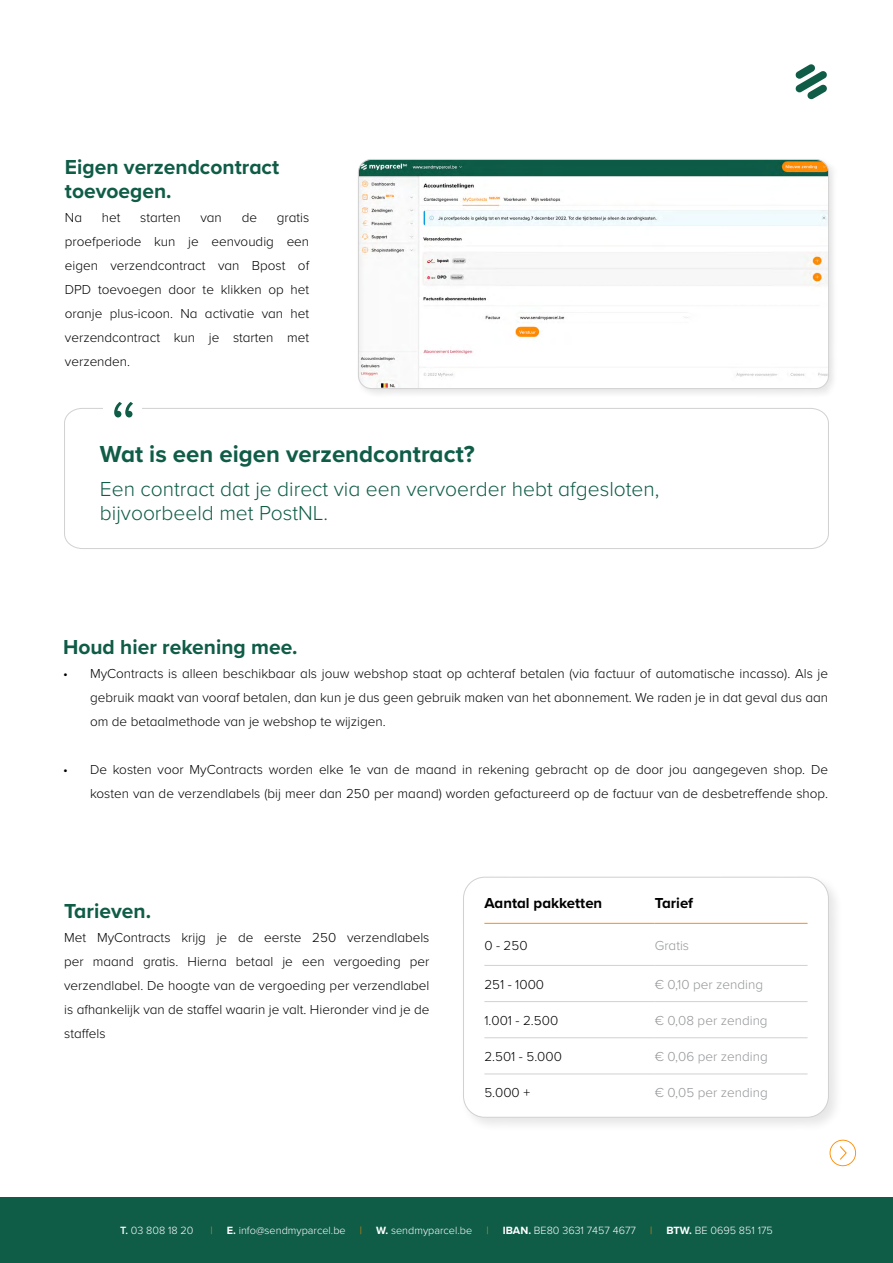
<style>
.page{position:relative;width:893px;height:1263px;background:#fff}
.page>*{position:absolute;margin:0;border:0;box-sizing:border-box;transform-origin:0 0}
.t1{font:300 78px "Proxima Nova";color:#0f5c47}
.t2{font:700 24px "Proxima Nova";color:#0f5c47}
.t3{font:300 21px/24px "Proxima Nova";color:#0f5c47}
.t4{font:700 21px/24px "Proxima Nova";color:#0f5c47}
.t5{font:700 15px "Proxima Nova";color:#000}
.t6{font:300 13.5px/24px "Proxima Nova";color:#000;text-align:justify}
.t7{font:300 13.5px "Proxima Nova";color:#939598}
.t8{font:300 10.95px "Proxima Nova";color:#fff}
.t9{font:300 10.95px "Proxima Nova";color:#ff8c00}
.s1{font-weight:600}
.s2{font-weight:700}
</style>
<div class="page">
<div style="left:0;top:1197px;width:893px;height:66px;background:#0f5c47"></div>
<svg style="left:830px;top:1140px;width:26px;height:26px"></svg>
<svg style="left:795px;top:64px;width:32px;height:35px"></svg>
<svg style="left:64px;top:408px;width:765px;height:141px"></svg>
<div style="left:104px;top:398px;width:38px;height:28px;background:#fff"></div>
<div style="left:460px;top:873px;width:384px;height:260px;background:#000;opacity:.1"></div>
<div style="left:463px;top:877px;width:365px;height:240px;background:#fff;border-radius:21px"></div>
<div style="left:463px;top:877px;width:366px;height:240px;border:1px solid #d1d1d1;border-radius:21px"></div>
<hr style="left:484px;top:965px;width:171px;height:1px;background:#d1d1d1">
<hr style="left:655px;top:965px;width:152px;height:1px;background:#d1d1d1">
<hr style="left:484px;top:1001px;width:171px;height:1px;background:#d1d1d1">
<hr style="left:655px;top:1001px;width:152px;height:1px;background:#d1d1d1">
<hr style="left:484px;top:1037px;width:171px;height:1px;background:#d1d1d1">
<hr style="left:655px;top:1037px;width:152px;height:1px;background:#d1d1d1">
<hr style="left:484px;top:1073px;width:171px;height:1px;background:#d1d1d1">
<hr style="left:655px;top:1073px;width:152px;height:1px;background:#d1d1d1">
<hr style="left:484px;top:923px;width:171px;height:1px;background:#ff8c00">
<hr style="left:655px;top:923px;width:152px;height:1px;background:#ff8c00">
<div style="left:356px;top:157px;width:482px;height:241px;background:#000;opacity:.1"></div>
<img style="left:358px;top:159px;width:471px;height:230px">
<div style="left:358px;top:159px;width:471px;height:230px;border:1px solid #d1d1d1;border-radius:13px"></div>
<h3 class="t4" style="left:65px;top:155px;width:216px">Eigen verzendcontract toevoegen.</h3>
<p class="t6" style="left:65px;top:205px;width:19px">Na</p>
<p class="t6" style="left:102px;top:205px;width:20px">het</p>
<p class="t6" style="left:140px;top:205px;width:42px">starten</p>
<p class="t6" style="left:200px;top:205px;width:23px">van</p>
<p class="t6" style="left:242px;top:205px;width:17px">de</p>
<p class="t6" style="left:65px;top:205px;width:246px;text-indent:212px">gratis proefperiode kun je eenvoudig een eigen verzendcontract van Bpost of DPD toevoegen door te klikken op het oranje plus-icoon. Na activatie van het verzendcontract kun je starten met verzenden.</p>
<h1 class="t1" style="left:109px;top:370px;width:30px">“</h1>
<h2 class="t2" style="left:100px;top:436px;width:376px">Wat is een eigen verzendcontract?</h2>
<h3 class="t3" style="left:100px;top:475px;width:561px">Een contract dat je direct via een vervoerder hebt afgesloten, bijvoorbeeld met PostNL.</h3>
<h3 class="t4" style="left:63px;top:635px;width:236px">Houd hier rekening mee.</h3>
<p class="t6" style="left:90px;top:661px;width:740px;text-indent:-27px">• MyContracts is alleen beschikbaar als jouw webshop staat op achteraf betalen (via factuur of automatische incasso). Als je gebruik maakt van vooraf betalen, dan kun je dus geen gebruik maken van het abonnement. We raden je in dat geval dus aan om de betaalmethode van je webshop te wijzigen.</p>
<p class="t6" style="left:63px;top:757px;width:766px;text-align:right">• De kosten voor MyContracts worden elke 1e van de maand in rekening gebracht op de door jou aangegeven shop. De kosten van de verzendlabels (bij meer dan 250 per maand) worden gefactureerd op de factuur van de desbetreffende shop.</p>
<h3 class="t4" style="left:64px;top:899px;width:88px">Tarieven.</h3>
<p class="t6" style="left:64px;top:925px;width:367px">Met MyContracts krijg je de eerste 250 verzendlabels per maand gratis. Hierna betaal je een vergoeding per verzendlabel. De hoogte van de vergoeding per verzendlabel is afhankelijk van de staffel waarin je valt. Hieronder vind je de staffels</p>
<p class="t5" style="left:484px;top:892px;width:119px">Aantal pakketten</p>
<p class="t5" style="left:655px;top:892px;width:40px">Tarief</p>
<p class="t6" style="left:484px;top:932px;width:45px">0 - 250</p>
<p class="t7" style="left:655px;top:935px;width:36px">Gratis</p>
<p class="t6" style="left:484px;top:971px;width:61px">251 - 1000</p>
<p class="t7" style="left:655px;top:974px;width:110px">€ 0,10 per zending</p>
<p class="t6" style="left:484px;top:1008px;width:75px">1.001 - 2.500</p>
<p class="t7" style="left:655px;top:1010px;width:114px">€ 0,08 per zending</p>
<p class="t6" style="left:484px;top:1044px;width:79px">2.501 - 5.000</p>
<p class="t7" style="left:655px;top:1047px;width:115px">€ 0,06 per zending</p>
<p class="t6" style="left:484px;top:1080px;width:47px">5.000 +</p>
<p class="t7" style="left:655px;top:1083px;width:115px">€ 0,05 per zending</p>
<p class="t8" style="left:120px;top:1222px;width:75px"><span class="s1">T.</span> 03 808 18 20</p>
<p class="t9" style="left:210px;top:1222px;width:4px">|</p>
<p class="t8" style="left:227px;top:1222px;width:120px"><span class="s2">E.</span> info@sendmyparcel.be</p>
<p class="t9" style="left:360px;top:1222px;width:4px">|</p>
<p class="t8" style="left:376px;top:1222px;width:98px"><span class="s2">W.</span> sendmyparcel.be</p>
<p class="t9" style="left:486px;top:1222px;width:4px">|</p>
<p class="t8" style="left:503px;top:1222px;width:135px"><span class="s2">IBAN.</span> BE80 3631 7457 4677</p>
<p class="t9" style="left:650px;top:1222px;width:4px">|</p>
<p class="t8" style="left:666px;top:1222px;width:108px"><span class="s2">BTW.</span> BE 0695 851 175</p>
</div>
